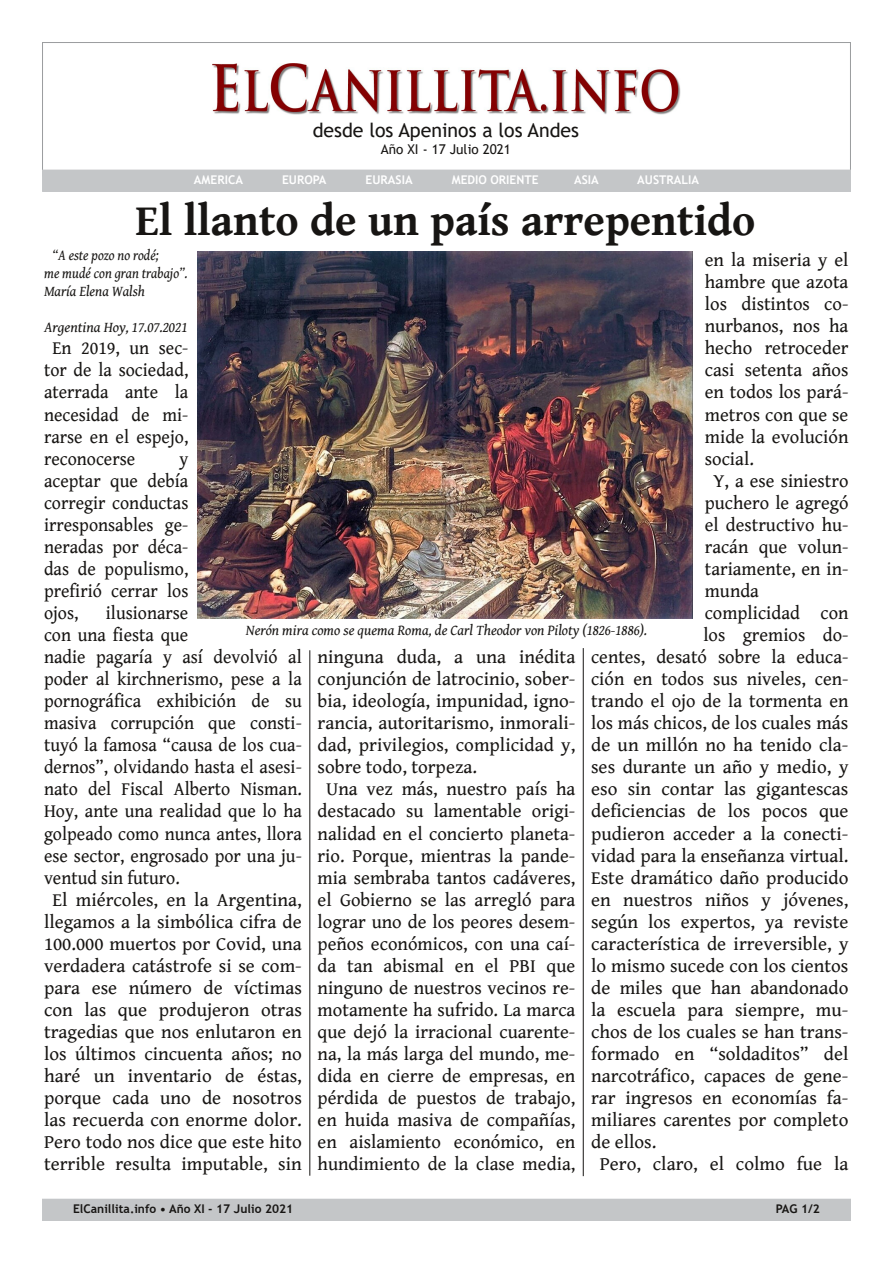
<style>
.page{position:relative;width:893px;height:1263px;background:#fff}
.page>*{position:absolute;margin:0;border:0;box-sizing:border-box;transform-origin:0 0}
.t1{font:700 45px "Gentium Book Basic";color:#171513}
.t2{font:19.5px "Trebuchet MS";color:#171513}
.t3{font:19.05px "Gentium Book Basic";color:#171513}
.t4{font:19.05px/22px "Gentium Book Basic";color:#171513;text-align:justify;scale:.94 1}
.t5{font:italic 15px "Gentium Book Basic";color:#171513;scale:.96 1}
.t6{font:italic 15px/18px "Gentium Book Basic";color:#171513;scale:.9 1}
.t7{font:italic 15px "Gentium Book Basic";color:#171513}
.t8{font:13.5px "Trebuchet MS";color:#171513}
.t9{font:700 12px "Trebuchet MS";color:#fff}
.t10{font:700 12px "Trebuchet MS";color:#171513}
</style>
<div class="page">
<div style="left:43px;top:1199px;width:807px;height:21px;background:#c4c6c8"></div>
<div style="left:42px;top:1199px;width:809px;height:22px;border:1px solid #c4c6c8"></div>
<div style="left:43px;top:170px;width:807px;height:21px;background:#c4c6c8"></div>
<div style="left:42px;top:170px;width:809px;height:22px;border:1px solid #c4c6c8"></div>
<img style="left:213px;top:64px;width:467px;height:51px">
<img style="left:198px;top:252px;width:495px;height:367px">
<hr style="left:310px;top:650px;width:1px;height:526px;background:#171513">
<hr style="left:583px;top:648px;width:1px;height:528px;background:#171513">
<p class="t2" style="left:313px;top:119px;width:268px">desde los Apeninos a los Andes</p>
<p class="t8" style="left:381px;top:142px;width:132px">Año XI ‐ 17 Julio 2021</p>
<p class="t9" style="left:194px;top:172px;width:51px">AMERICA</p>
<p class="t9" style="left:282px;top:172px;width:46px">EUROPA</p>
<p class="t9" style="left:366px;top:172px;width:49px">EURASIA</p>
<p class="t9" style="left:452px;top:172px;width:88px">MEDIO ORIENTE</p>
<p class="t9" style="left:574px;top:172px;width:26px">ASIA</p>
<p class="t9" style="left:637px;top:172px;width:63px">AUSTRALIA</p>
<h1 class="t1" style="left:135px;top:196px;width:621px">El llanto de un país arrepentido</h1>
<p class="t6" style="left:44px;top:246px;width:161px;text-indent:9px">“A este pozo no rodé;<br>me mudé con gran trabajo”.<br>María Elena Walsh</p>
<p class="t7" style="left:44px;top:318px;width:145px">Argentina Hoy, 17.07.2021</p>
<p class="t4" style="left:44px;top:338px;width:155px;text-indent:9px">En 2019, un sec&shy;tor de la sociedad, aterrada ante la necesidad de mi&shy;rarse en el espejo, reconocerse</p>
<p class="t3" style="left:705px;top:249px;width:145px">en la miseria y el</p>
<p class="t3" style="left:705px;top:272px;width:145px">hambre que azota</p>
<p class="t3" style="left:705px;top:294px;width:145px">los distintos co-</p>
<p class="t3" style="left:705px;top:316px;width:145px">nurbanos, nos ha</p>
<p class="t3" style="left:705px;top:338px;width:145px">hecho retroceder</p>
<p class="t3" style="left:705px;top:360px;width:145px">casi setenta años</p>
<p class="t3" style="left:705px;top:382px;width:145px">en todos los pará-</p>
<p class="t3" style="left:705px;top:404px;width:145px">metros con que se</p>
<p class="t3" style="left:705px;top:426px;width:145px">mide la evolución</p>
<p class="t3" style="left:705px;top:448px;width:51px">social.</p>
<p class="t3" style="left:713px;top:470px;width:137px">Y, a ese siniestro</p>
<p class="t3" style="left:705px;top:492px;width:145px">puchero le agregó</p>
<p class="t3" style="left:705px;top:514px;width:145px">el destructivo hu-</p>
<p class="t3" style="left:705px;top:536px;width:145px">racán que volun-</p>
<p class="t3" style="left:705px;top:558px;width:145px">tariamente, en in-</p>
<p class="t3" style="left:705px;top:580px;width:56px">munda</p>
<p class="t3" style="left:705px;top:602px;width:145px">complicidad con</p>
<p class="t3" style="left:703px;top:624px;width:147px">los gremios do-</p>
<p class="t3" style="left:591px;top:646px;width:259px">centes, desató sobre la educa-</p>
<p class="t3" style="left:591px;top:668px;width:259px">ción en todos sus niveles, cen-</p>
<p class="t3" style="left:591px;top:690px;width:259px">trando el ojo de la tormenta en</p>
<p class="t3" style="left:591px;top:713px;width:259px">los más chicos, de los cuales más</p>
<p class="t3" style="left:591px;top:735px;width:259px">de un millón no ha tenido cla-</p>
<p class="t3" style="left:591px;top:757px;width:259px">ses durante un año y medio, y</p>
<p class="t3" style="left:591px;top:779px;width:259px">eso sin contar las gigantescas</p>
<p class="t3" style="left:591px;top:801px;width:259px">deficiencias de los pocos que</p>
<p class="t3" style="left:591px;top:823px;width:259px">pudieron acceder a la conecti-</p>
<p class="t3" style="left:591px;top:845px;width:259px">vidad para la enseñanza virtual.</p>
<p class="t3" style="left:591px;top:867px;width:259px">Este dramático daño producido</p>
<p class="t3" style="left:591px;top:889px;width:259px">en nuestros niños y jóvenes,</p>
<p class="t3" style="left:591px;top:911px;width:259px">según los expertos, ya reviste</p>
<p class="t3" style="left:591px;top:933px;width:259px">característica de irreversible, y</p>
<p class="t3" style="left:591px;top:955px;width:259px">lo mismo sucede con los cientos</p>
<p class="t3" style="left:591px;top:977px;width:259px">de miles que han abandonado</p>
<p class="t3" style="left:591px;top:999px;width:259px">la escuela para siempre, mu-</p>
<p class="t3" style="left:591px;top:1021px;width:259px">chos de los cuales se han trans-</p>
<p class="t3" style="left:591px;top:1043px;width:259px">formado en “soldaditos” del</p>
<p class="t3" style="left:591px;top:1065px;width:259px">narcotráfico, capaces de gene-</p>
<p class="t3" style="left:591px;top:1087px;width:259px">rar ingresos en economías fa-</p>
<p class="t3" style="left:591px;top:1109px;width:259px">miliares carentes por completo</p>
<p class="t3" style="left:591px;top:1131px;width:67px">de ellos.</p>
<p class="t3" style="left:600px;top:1154px;width:250px">Pero, claro, el colmo fue la</p>
<p class="t4" style="left:44px;top:448px;width:155px;text-indent:135px">y aceptar que debía corregir conductas irresponsables ge&shy;neradas por déca&shy;das de populismo, prefirió cerrar los ojos,</p>
<p class="t4" style="left:106px;top:602px;width:89px">ilusionarse</p>
<p class="t4" style="left:44px;top:624px;width:155px">con una fiesta que</p>
<p class="t4" style="left:44px;top:646px;width:276px">nadie pagaría y así devolvió al</p>
<p class="t4" style="left:44px;top:668px;width:276px">poder al kirchnerismo, pese a la</p>
<p class="t4" style="left:44px;top:690px;width:276px">pornográfica exhibición de su</p>
<p class="t4" style="left:44px;top:712px;width:276px">masiva corrupción que consti-</p>
<p class="t4" style="left:44px;top:735px;width:276px">tuyó la famosa “causa de los cua-</p>
<p class="t4" style="left:44px;top:757px;width:276px">dernos”, olvidando hasta el asesi-</p>
<p class="t4" style="left:44px;top:779px;width:276px">nato del Fiscal Alberto Nisman.</p>
<p class="t4" style="left:44px;top:801px;width:276px">Hoy, ante una realidad que lo ha</p>
<p class="t4" style="left:44px;top:823px;width:276px">golpeado como nunca antes, llora</p>
<p class="t4" style="left:44px;top:845px;width:276px">ese sector, engrosado por una ju-</p>
<p class="t4" style="left:44px;top:867px;width:146px">ventud sin futuro.</p>
<p class="t3" style="left:53px;top:889px;width:251px">El miércoles, en la Argentina,</p>
<p class="t3" style="left:44px;top:911px;width:259px">llegamos a la simbólica cifra de</p>
<p class="t3" style="left:44px;top:933px;width:259px">100.000 muertos por Covid, una</p>
<p class="t3" style="left:44px;top:955px;width:259px">verdadera catástrofe si se com-</p>
<p class="t3" style="left:44px;top:977px;width:259px">para ese número de víctimas</p>
<p class="t3" style="left:44px;top:999px;width:259px">con las que produjeron otras</p>
<p class="t3" style="left:44px;top:1021px;width:259px">tragedias que nos enlutaron en</p>
<p class="t3" style="left:44px;top:1043px;width:259px">los últimos cincuenta años; no</p>
<p class="t3" style="left:44px;top:1065px;width:259px">haré un inventario de éstas,</p>
<p class="t3" style="left:44px;top:1087px;width:259px">porque cada uno de nosotros</p>
<p class="t3" style="left:44px;top:1109px;width:259px">las recuerda con enorme dolor.</p>
<p class="t3" style="left:44px;top:1131px;width:259px">Pero todo nos dice que este hito</p>
<p class="t3" style="left:44px;top:1154px;width:259px">terrible resulta imputable, sin</p>
<p class="t5" style="left:246px;top:622px;width:419px">Nerón mira como se quema Roma, de Carl Theodor von Piloty (1826-1886).</p>
<p class="t3" style="left:318px;top:646px;width:259px">ninguna duda, a una inédita</p>
<p class="t3" style="left:318px;top:668px;width:259px">conjunción de latrocinio, sober-</p>
<p class="t3" style="left:318px;top:690px;width:259px">bia, ideología, impunidad, igno-</p>
<p class="t3" style="left:318px;top:713px;width:259px">rancia, autoritarismo, inmorali-</p>
<p class="t3" style="left:318px;top:735px;width:259px">dad, privilegios, complicidad y,</p>
<p class="t3" style="left:318px;top:757px;width:161px">sobre todo, torpeza.</p>
<p class="t3" style="left:326px;top:779px;width:251px">Una vez más, nuestro país ha</p>
<p class="t3" style="left:318px;top:801px;width:259px">destacado su lamentable origi-</p>
<p class="t3" style="left:318px;top:823px;width:259px">nalidad en el concierto planeta-</p>
<p class="t3" style="left:318px;top:845px;width:259px">rio. Porque, mientras la pande-</p>
<p class="t3" style="left:318px;top:867px;width:259px">mia sembraba tantos cadáveres,</p>
<p class="t3" style="left:318px;top:889px;width:259px">el Gobierno se las arregló para</p>
<p class="t3" style="left:318px;top:911px;width:259px">lograr uno de los peores desem-</p>
<p class="t3" style="left:318px;top:933px;width:259px">peños económicos, con una caí-</p>
<p class="t3" style="left:318px;top:955px;width:259px">da tan abismal en el PBI que</p>
<p class="t3" style="left:318px;top:977px;width:259px">ninguno de nuestros vecinos re-</p>
<p class="t3" style="left:318px;top:999px;width:259px">motamente ha sufrido. La marca</p>
<p class="t3" style="left:318px;top:1021px;width:259px">que dejó la irracional cuarente-</p>
<p class="t3" style="left:318px;top:1043px;width:259px">na, la más larga del mundo, me-</p>
<p class="t3" style="left:318px;top:1065px;width:259px">dida en cierre de empresas, en</p>
<p class="t3" style="left:318px;top:1087px;width:259px">pérdida de puestos de trabajo,</p>
<p class="t3" style="left:318px;top:1109px;width:259px">en huida masiva de compañías,</p>
<p class="t3" style="left:318px;top:1131px;width:259px">en aislamiento económico, en</p>
<p class="t3" style="left:318px;top:1154px;width:259px">hundimiento de la clase media,</p>
<p class="t10" style="left:73px;top:1201px;width:222px">ElCanillita.info • Año XI ‐ 17 Julio 2021</p>
<p class="t10" style="left:776px;top:1201px;width:46px">PAG 1/2</p>
</div>
